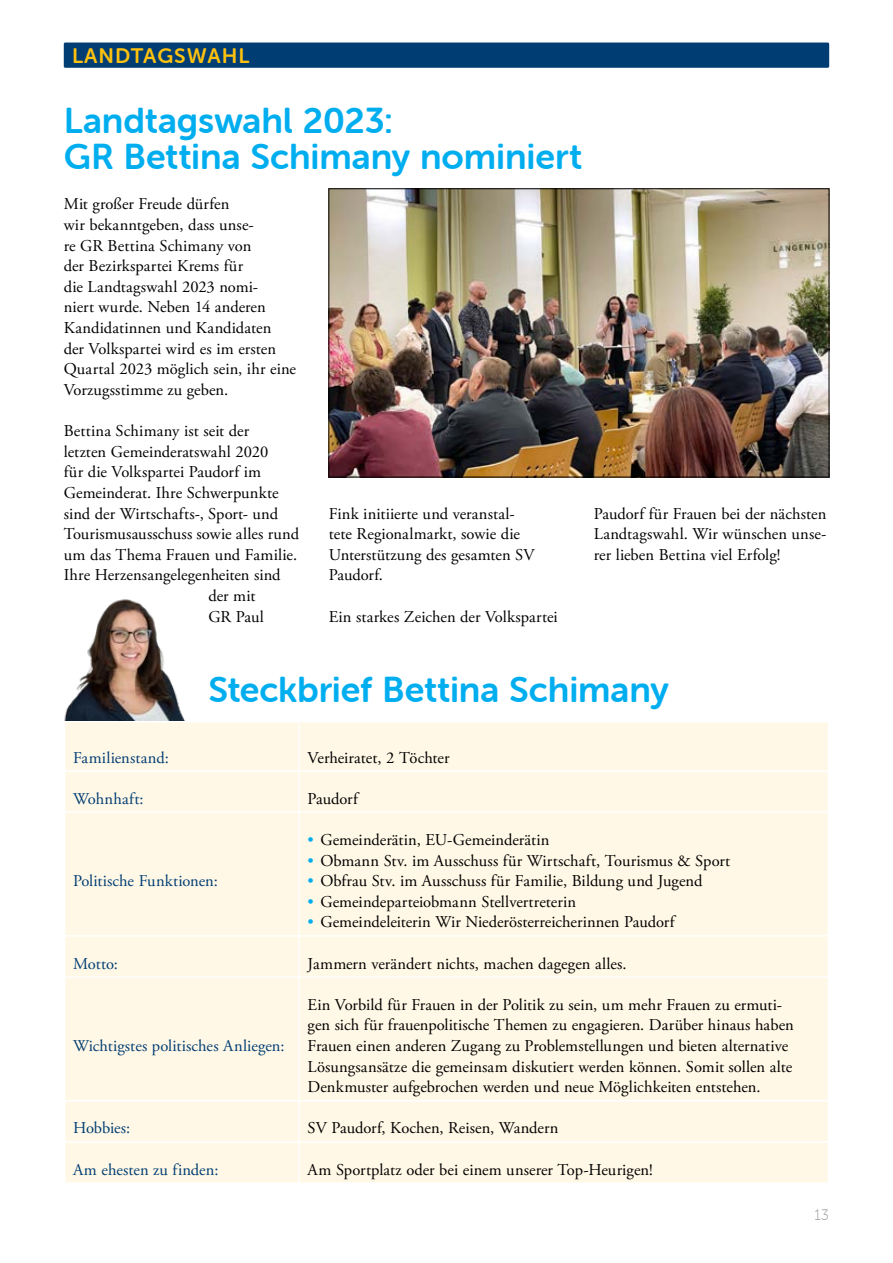
<style>
.page{position:relative;width:893px;height:1263px;background:#fff}
.page>*{position:absolute;margin:0;border:0;box-sizing:border-box;transform-origin:0 0}
.t1{font:36px/36px "Museo Sans Rounded 700";letter-spacing:-.005em;color:#00aeef}
.t2{font:21px "Museo Sans Rounded 700";letter-spacing:.05em;color:#ffc20e}
.t3{font:16.5px/20.5px "Adobe Garamond Pro";letter-spacing:.005em;color:#000}
.t4{font:16.5px "Adobe Garamond Pro";letter-spacing:.005em;color:#003d73}
.t5{font:15px "Museo Sans Rounded 100";color:#939598}
.s1{color:#00aeef}
</style>
<div class="page">
<div style="left:64px;top:43px;width:765px;height:25px;background:#003d73"></div>
<div style="left:65px;top:722px;width:763px;height:460px;background:#fff8e6"></div>
<hr style="left:298px;top:722px;width:2px;height:48px;background:#fff">
<hr style="left:64px;top:770px;width:235px;height:2px;background:#fff">
<hr style="left:299px;top:770px;width:530px;height:2px;background:#fff">
<hr style="left:298px;top:772px;width:2px;height:39px;background:#fff">
<hr style="left:64px;top:811px;width:235px;height:2px;background:#fff">
<hr style="left:299px;top:811px;width:530px;height:2px;background:#fff">
<hr style="left:298px;top:813px;width:2px;height:122px;background:#fff">
<hr style="left:64px;top:935px;width:235px;height:2px;background:#fff">
<hr style="left:299px;top:935px;width:530px;height:2px;background:#fff">
<hr style="left:298px;top:937px;width:2px;height:39px;background:#fff">
<hr style="left:64px;top:976px;width:235px;height:2px;background:#fff">
<hr style="left:299px;top:976px;width:530px;height:2px;background:#fff">
<hr style="left:298px;top:978px;width:2px;height:122px;background:#fff">
<hr style="left:64px;top:1100px;width:235px;height:1px;background:#fff">
<hr style="left:299px;top:1100px;width:530px;height:1px;background:#fff">
<hr style="left:298px;top:1101px;width:2px;height:40px;background:#fff">
<hr style="left:64px;top:1141px;width:235px;height:2px;background:#fff">
<hr style="left:299px;top:1141px;width:530px;height:2px;background:#fff">
<hr style="left:298px;top:1143px;width:2px;height:39px;background:#fff">
<img style="left:331px;top:191px;width:496px;height:284px">
<div style="left:329px;top:189px;width:500px;height:288px;border:1px solid #000"></div>
<img style="left:64px;top:599px;width:121px;height:122px">
<p class="t2" style="left:72px;top:44px;width:179px">LANDTAGSWAHL</p>
<h1 class="t1" style="left:64px;top:103px;width:520px">Landtagswahl 2023:<br>GR Bettina Schimany nominiert</h1>
<p class="t3" style="left:64px;top:194px;width:234px">Mit großer Freude dürfen<br>wir bekanntgeben, dass unse-<br>re GR Bettina Schimany von<br>der Bezirkspartei Krems für<br>die Landtagswahl 2023 nomi-<br>niert wurde. Neben 14 anderen<br>Kandidatinnen und Kandidaten<br>der Volkspartei wird es im ersten<br>Quartal 2023 möglich sein, ihr eine<br>Vorzugsstimme zu geben.</p>
<p class="t3" style="left:64px;top:421px;width:187px">Bettina Schimany ist seit der</p>
<p class="t3" style="left:64px;top:442px;width:206px">letzten Gemeinderatswahl 2020</p>
<p class="t3" style="left:64px;top:462px;width:199px">für die Volkspartei Paudorf im</p>
<p class="t3" style="left:64px;top:483px;width:216px">Gemeinderat. Ihre Schwerpunkte</p>
<p class="t3" style="left:64px;top:504px;width:216px">sind der Wirtschafts-, Sport- und</p>
<p class="t3" style="left:64px;top:524px;width:237px">Tourismusausschuss sowie alles rund</p>
<p class="t3" style="left:64px;top:545px;width:235px">um das Thema Frauen und Familie.</p>
<p class="t3" style="left:64px;top:565px;width:218px">Ihre Herzensangelegenheiten sind</p>
<p class="t3" style="left:208px;top:586px;width:49px">der mit</p>
<p class="t3" style="left:208px;top:607px;width:57px">GR Paul</p>
<p class="t3" style="left:329px;top:504px;width:207px">Fink initiierte und veranstal&shy;tete Regionalmarkt, sowie die<br>Unterstützung des gesamten SV<br>Paudorf.</p>
<p class="t3" style="left:329px;top:607px;width:230px">Ein starkes Zeichen der Volkspartei</p>
<p class="t3" style="left:594px;top:504px;width:234px;text-align:justify">Paudorf für Frauen bei der nächsten Landtagswahl. Wir wünschen unse&shy;rer lieben Bettina viel Erfolg!</p>
<h1 class="t1" style="left:208px;top:672px;width:462px">Steckbrief Bettina Schimany</h1>
<p class="t4" style="left:73px;top:747px;width:97px">Familienstand:</p>
<p class="t3" style="left:308px;top:747px;width:144px">Verheiratet, 2 Töchter</p>
<p class="t4" style="left:73px;top:788px;width:72px">Wohnhaft:</p>
<p class="t3" style="left:308px;top:789px;width:52px">Paudorf</p>
<p class="t4" style="left:73px;top:871px;width:147px">Politische Funktionen:</p>
<p class="t3" style="left:308px;top:830px;width:243px"><span class="s1">•</span> Gemeinderätin, EU-Gemeinderätin</p>
<p class="t3" style="left:308px;top:851px;width:424px"><span class="s1">•</span> Obmann Stv. im Ausschuss für Wirtschaft, Tourismus &amp; Sport</p>
<p class="t3" style="left:308px;top:871px;width:396px"><span class="s1">•</span> Obfrau Stv. im Ausschuss für Familie, Bildung und Jugend</p>
<p class="t3" style="left:308px;top:892px;width:270px"><span class="s1">•</span> Gemeindeparteiobmann Stellvertreterin</p>
<p class="t3" style="left:308px;top:912px;width:368px"><span class="s1">•</span> Gemeindeleiterin Wir Niederösterreicherinnen Paudorf</p>
<p class="t4" style="left:73px;top:953px;width:46px">Motto:</p>
<p class="t3" style="left:308px;top:954px;width:321px">Jammern verändert nichts, machen dagegen alles.</p>
<p class="t4" style="left:73px;top:1036px;width:213px">Wichtigstes politisches Anliegen:</p>
<p class="t3" style="left:308px;top:995px;width:488px">Ein Vorbild für Frauen in der Politik zu sein, um mehr Frauen zu ermuti&shy;gen sich für frauenpolitische Themen zu engagieren. Darüber hinaus haben Frauen einen anderen Zugang zu Problemstellungen und bieten alternative Lösungsansätze die gemeinsam diskutiert werden können. Somit sollen alte Denkmuster aufgebrochen werden und neue Möglichkeiten entstehen.</p>
<p class="t4" style="left:73px;top:1118px;width:59px">Hobbies:</p>
<p class="t3" style="left:308px;top:1118px;width:252px">SV Paudorf, Kochen, Reisen, Wandern</p>
<p class="t4" style="left:73px;top:1159px;width:147px">Am ehesten zu finden:</p>
<p class="t3" style="left:308px;top:1160px;width:347px">Am Sportplatz oder bei einem unserer Top-Heurigen!</p>
<p class="t5" style="left:815px;top:1207px;width:16px">13</p>
</div>
